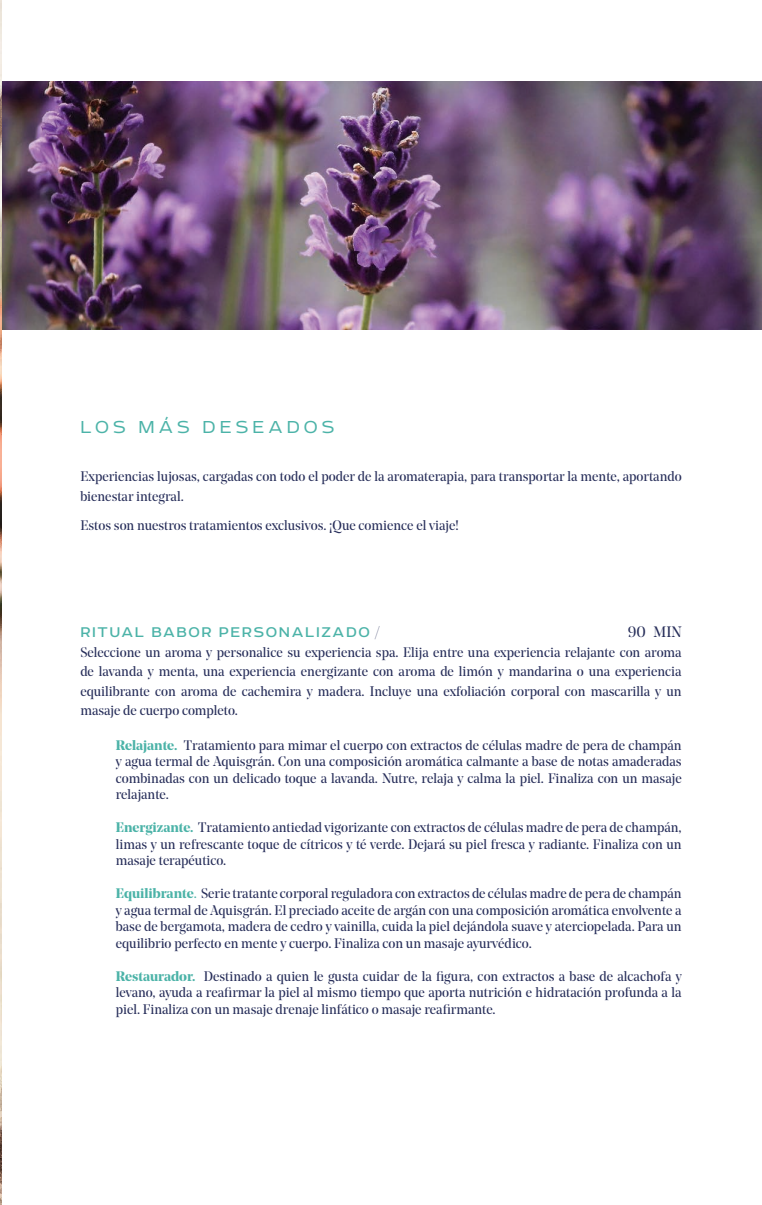
<style>
.page{position:relative;width:762px;height:1205px;background:#fff}
.page>*{position:absolute;margin:0;border:0;box-sizing:border-box;transform-origin:0 0}
.t1{font:300 20px "Echoes Sans";letter-spacing:.2em;color:#4cb3a8}
.t2{font:16.25px "Echoes Sans";letter-spacing:.1em;color:#4cb3a8}
.t3{font:15px "Noe Display";color:#262d59}
.t4{font:13.75px/16.5px "Noe Display";color:#262d59;text-align:justify}
.s1{font-family:"Noe Display";font-size:15px;color:#262d59}
.s2{font-weight:700;color:#4cb3a8}
.s3{color:#4cb3a8}
</style>
<div class="page">
<img style="left:2px;top:81px;width:760px;height:249px">
<img style="left:0;top:0;width:2px;height:1205px">
<p class="t1" style="left:80px;top:416px;width:256px">LOS MÁS DESEADOS</p>
<p class="t4" style="left:80px;top:467px;width:603px;line-height:19.5px">Experiencias lujosas, cargadas con todo el poder de la aromaterapia, para transportar la mente, aportando bienestar integral.</p>
<p class="t4" style="left:80px;top:517px;width:380px">Estos son nuestros tratamientos exclusivos. ¡Que comience el viaje!</p>
<p class="t2" style="left:80px;top:623px;width:301px">RITUAL BABOR PERSONALIZADO <span class="s1">/</span></p>
<p class="t3" style="left:628px;top:623px;width:55px">90 MIN</p>
<p class="t4" style="left:80px;top:642px;width:603px;line-height:19.5px">Seleccione un aroma y personalice su experiencia spa. Elija entre una experiencia relajante con aroma de lavanda y menta, una experiencia energizante con aroma de limón y mandarina o una experiencia equilibrante con aroma de cachemira y madera. Incluye una exfoliación corporal con mascarilla y un masaje de cuerpo completo.</p>
<p class="t4" style="left:116px;top:737px;width:567px"><span class="s2">Relajante.</span> Tratamiento para mimar el cuerpo con extractos de células madre de pera de champán y agua termal de Aquisgrán. Con una composición aromática calmante a base de notas amaderadas combinadas con un delicado toque a lavanda. Nutre, relaja y calma la piel. Finaliza con un masaje relajante.</p>
<p class="t4" style="left:116px;top:819px;width:567px"><span class="s2">Energizante.</span> Tratamiento antiedad vigorizante con extractos de células madre de pera de champán, limas y un refrescante toque de cítricos y té verde. Dejará su piel fresca y radiante. Finaliza con un masaje terapéutico.</p>
<p class="t4" style="left:116px;top:885px;width:567px"><span class="s2">Equilibrante</span><span class="s3">.</span> Serie tratante corporal reguladora con extractos de células madre de pera de champán y agua termal de Aquisgrán. El preciado aceite de argán con una composición aromática envolvente a base de bergamota, madera de cedro y vainilla, cuida la piel dejándola suave y aterciopelada. Para un equilibrio perfecto en mente y cuerpo. Finaliza con un masaje ayurvédico.</p>
<p class="t4" style="left:116px;top:968px;width:567px"><span class="s2">Restaurador.</span> Destinado a quien le gusta cuidar de la figura, con extractos a base de alcachofa y levano, ayuda a reafirmar la piel al mismo tiempo que aporta nutrición e hidratación profunda a la piel. Finaliza con un masaje drenaje linfático o masaje reafirmante.</p>
</div>
